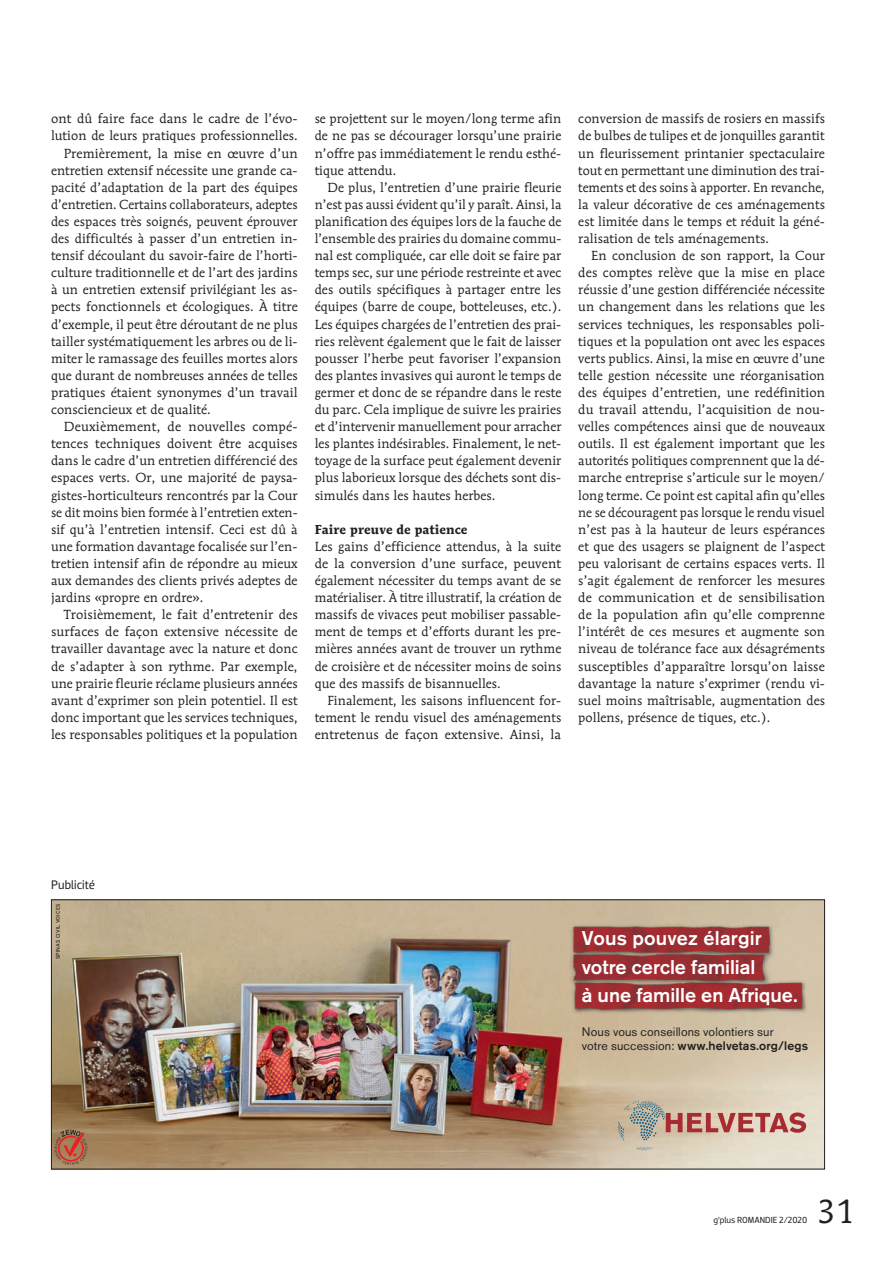
<style>
.page{position:relative;width:893px;height:1263px;background:#fff}
.page>*{position:absolute;margin:0;border:0;box-sizing:border-box;transform-origin:0 0}
.t1{font:33px "Mendoza Roman";color:#231f20}
.t2{font:500 19.8px/28.3px "Akzidenz Grotesk BE";color:#fff}
.t3{font:13.05px/17.1px "Mendoza Roman";letter-spacing:.005em;color:#231f20;text-align:justify}
.t4{font:700 12.9px "Mendoza Roman";letter-spacing:.005em;color:#231f20}
.t5{font:12.6px "Dobra";letter-spacing:.005em;color:#231f20}
.t6{font:12.3px/14.9px "Akzidenz Grotesk BE";letter-spacing:.01em;color:#231f20}
.t7{font:9px "Dobra";color:#231f20}
.t8{font:5.25px "Interstate";letter-spacing:.02em;color:#231f20}
.s1{font-weight:500}
</style>
<div class="page">
<img style="left:53px;top:901px;width:770px;height:266px">
<svg style="left:54px;top:1129px;width:33px;height:36px"></svg>
<img style="left:555px;top:980px;width:261px;height:42px">
<img style="left:566px;top:922px;width:257px;height:43px">
<img style="left:565px;top:949px;width:232px;height:42px">
<svg style="left:637px;top:1147px;width:16px;height:4px"></svg>
<svg style="left:618px;top:1100px;width:188px;height:41px"></svg>
<p class="t3" style="left:51px;top:110px;width:248px">ont dû faire face dans le cadre de l’évo-</p>
<p class="t3" style="left:51px;top:127px;width:248px">lution de leurs pratiques professionnelles.</p>
<p class="t3" style="left:64px;top:144px;width:235px">Premièrement, la mise en œuvre d’un</p>
<p class="t3" style="left:51px;top:161px;width:248px">entretien extensif nécessite une grande ca-</p>
<p class="t3" style="left:51px;top:179px;width:248px">pacité d’adaptation de la part des équipes</p>
<p class="t3" style="left:51px;top:196px;width:248px">d’entretien. Certains collaborateurs, adeptes</p>
<p class="t3" style="left:51px;top:213px;width:248px">des espaces très soignés, peuvent éprouver</p>
<p class="t3" style="left:51px;top:230px;width:248px">des difficultés à passer d’un entretien in-</p>
<p class="t3" style="left:51px;top:247px;width:248px">tensif découlant du savoir-faire de l’horti-</p>
<p class="t3" style="left:51px;top:264px;width:248px">culture traditionnelle et de l’art des jardins</p>
<p class="t3" style="left:51px;top:281px;width:248px">à un entretien extensif privilégiant les as-</p>
<p class="t3" style="left:51px;top:298px;width:248px">pects fonctionnels et écologiques. À titre</p>
<p class="t3" style="left:51px;top:315px;width:248px">d’exemple, il peut être déroutant de ne plus</p>
<p class="t3" style="left:51px;top:332px;width:248px">tailler systématiquement les arbres ou de li-</p>
<p class="t3" style="left:51px;top:350px;width:248px">miter le ramassage des feuilles mortes alors</p>
<p class="t3" style="left:51px;top:367px;width:248px">que durant de nombreuses années de telles</p>
<p class="t3" style="left:51px;top:384px;width:248px">pratiques étaient synonymes d’un travail</p>
<p class="t3" style="left:51px;top:401px;width:161px">consciencieux et de qualité.</p>
<p class="t3" style="left:64px;top:418px;width:235px">Deuxièmement, de nouvelles compé-</p>
<p class="t3" style="left:51px;top:435px;width:248px">tences techniques doivent être acquises</p>
<p class="t3" style="left:51px;top:452px;width:248px">dans le cadre d’un entretien différencié des</p>
<p class="t3" style="left:51px;top:469px;width:248px">espaces verts. Or, une majorité de paysa-</p>
<p class="t3" style="left:51px;top:486px;width:248px">gistes-horticulteurs rencontrés par la Cour</p>
<p class="t3" style="left:51px;top:503px;width:248px">se dit moins bien formée à l’entretien exten-</p>
<p class="t3" style="left:51px;top:521px;width:248px">sif qu’à l’entretien intensif. Ceci est dû à</p>
<p class="t3" style="left:51px;top:538px;width:248px">une formation davantage focalisée sur l’en-</p>
<p class="t3" style="left:51px;top:555px;width:248px">tretien intensif afin de répondre au mieux</p>
<p class="t3" style="left:51px;top:572px;width:248px">aux demandes des clients privés adeptes de</p>
<p class="t3" style="left:51px;top:589px;width:154px">jardins «propre en ordre».</p>
<p class="t3" style="left:64px;top:606px;width:235px">Troisièmement, le fait d’entretenir des</p>
<p class="t3" style="left:51px;top:623px;width:248px">surfaces de façon extensive nécessite de</p>
<p class="t3" style="left:51px;top:640px;width:248px">travailler davantage avec la nature et donc</p>
<p class="t3" style="left:51px;top:657px;width:248px">de s’adapter à son rythme. Par exemple,</p>
<p class="t3" style="left:51px;top:674px;width:248px">une prairie fleurie réclame plusieurs années</p>
<p class="t3" style="left:51px;top:692px;width:248px">avant d’exprimer son plein potentiel. Il est</p>
<p class="t3" style="left:51px;top:709px;width:248px">donc important que les services techniques,</p>
<p class="t3" style="left:51px;top:726px;width:248px">les responsables politiques et la population</p>
<p class="t3" style="left:315px;top:110px;width:248px">se projettent sur le moyen/long terme afin de ne pas se décourager lorsqu’une prairie n’offre pas immédiatement le rendu esthé&shy;tique attendu.</p>
<p class="t3" style="left:315px;top:179px;width:248px;text-indent:13px">De plus, l’entretien d’une prairie fleurie n’est pas aussi évident qu’il y paraît. Ainsi, la planification des équipes lors de la fauche de l’ensemble des prairies du domaine commu&shy;nal est compliquée, car elle doit se faire par temps sec, sur une période restreinte et avec des outils spécifiques à partager entre les équipes (barre de coupe, botteleuses, etc.).<br>Les équipes chargées de l’entretien des prai&shy;ries relèvent également que le fait de laisser pousser l’herbe peut favoriser l’expansion des plantes invasives qui auront le temps de germer et donc de se répandre dans le reste du parc. Cela implique de suivre les prairies et d’intervenir manuellement pour arracher les plantes indésirables. Finalement, le net&shy;toyage de la surface peut également devenir plus laborieux lorsque des déchets sont dis&shy;simulés dans les hautes herbes.</p>
<p class="t4" style="left:315px;top:521px;width:154px">Faire preuve de patience</p>
<p class="t3" style="left:315px;top:538px;width:248px">Les gains d’efficience attendus, à la suite de la conversion d’une surface, peuvent également nécessiter du temps avant de se matérialiser. À titre illustratif, la création de massifs de vivaces peut mobiliser passable&shy;ment de temps et d’efforts durant les pre&shy;mières années avant de trouver un rythme de croisière et de nécessiter moins de soins que des massifs de bisannuelles.</p>
<p class="t3" style="left:315px;top:691px;width:248px;text-indent:13px">Finalement, les saisons influencent for&shy;tement le rendu visuel des aménagements entretenus de façon extensive. Ainsi, la</p>
<p class="t3" style="left:578px;top:110px;width:248px">conversion de massifs de rosiers en massifs de bulbes de tulipes et de jonquilles garantit un fleurissement printanier spectaculaire tout en permettant une diminution des trai&shy;tements et des soins à apporter. En revanche, la valeur décorative de ces aménagements est limitée dans le temps et réduit la géné&shy;ralisation de tels aménagements.</p>
<p class="t3" style="left:578px;top:247px;width:248px;text-indent:13px">En conclusion de son rapport, la Cour des comptes relève que la mise en place réussie d’une gestion différenciée nécessite un changement dans les relations que les services techniques, les responsables poli&shy;tiques et la population ont avec les espaces verts publics. Ainsi, la mise en œuvre d’une telle gestion nécessite une réorganisation des équipes d’entretien, une redéfinition du travail attendu, l’acquisition de nou&shy;velles compétences ainsi que de nouveaux outils. Il est également important que les autorités politiques comprennent que la dé&shy;marche entreprise s’articule sur le moyen/ long terme. Ce point est capital afin qu’elles ne se découragent pas lorsque le rendu visuel n’est pas à la hauteur de leurs espérances et que des usagers se plaignent de l’aspect peu valorisant de certains espaces verts. Il s’agit également de renforcer les mesures de communication et de sensibilisation de la population afin qu’elle comprenne l’intérêt de ces mesures et augmente son niveau de tolérance face aux désagréments susceptibles d’apparaître lorsqu’on laisse davantage la nature s’exprimer (rendu vi&shy;suel moins maîtrisable, augmentation des pollens, présence de tiques, etc.).</p>
<p class="t5" style="left:51px;top:877px;width:46px">Publicité</p>
<p class="t8" style="left:55px;top:959px;width:57px;rotate:-90deg">SPINAS CIVIL VOICES</p>
<h2 class="t2" style="left:582px;top:924px;width:217px">Vous pouvez élargir votre cercle familial<br>à une famille en Afrique.</h2>
<p class="t6" style="left:582px;top:1024px;width:228px">Nous vous conseillons volontiers sur<br>votre succession: <span class="s1">www.helvetas.org/legs</span></p>
<p class="t7" style="left:713px;top:1214px;width:95px">g’plus ROMANDIE 2/2020</p>
<h1 class="t1" style="left:817px;top:1191px;width:39px">31</h1>
</div>
